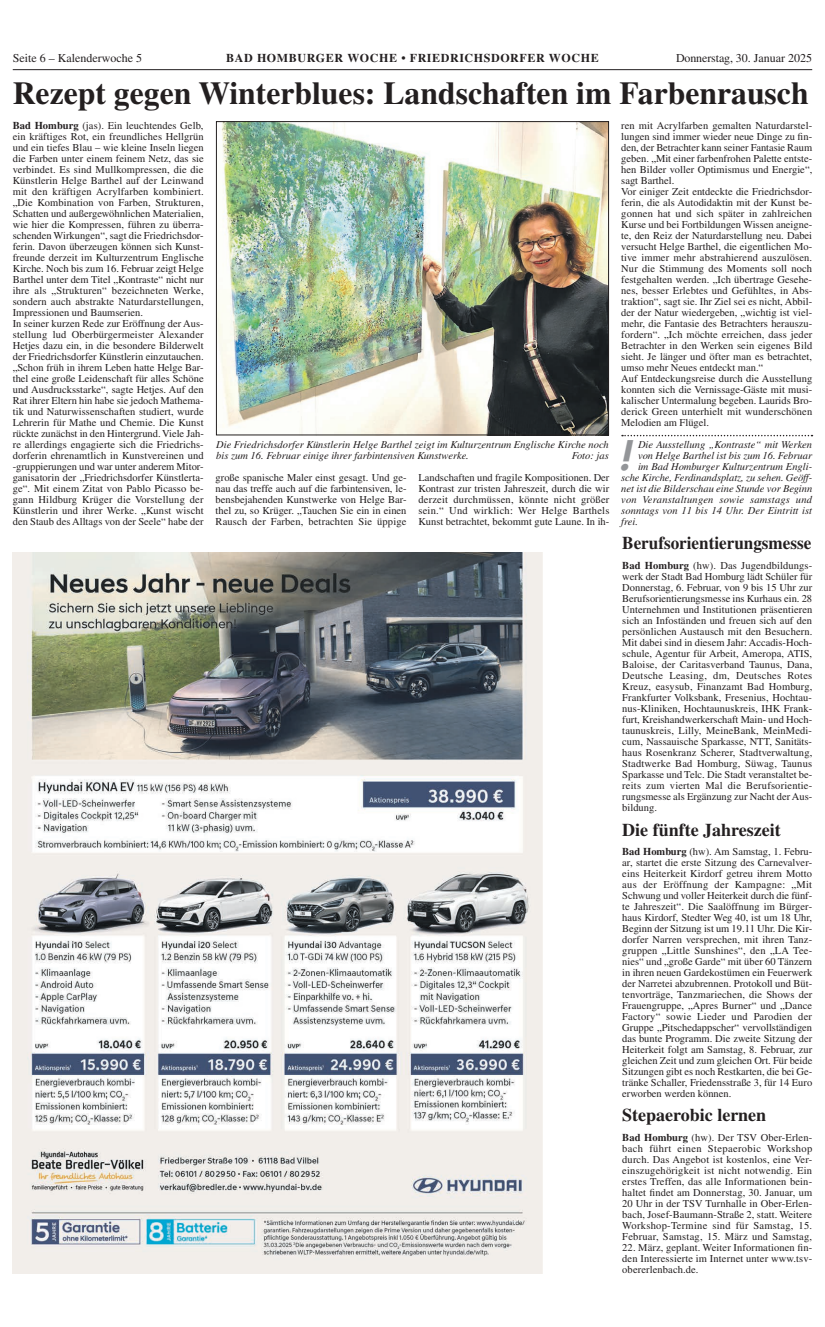
<style>
.page{position:relative;width:825px;height:1327px;background:#fff}
.page>*{position:absolute;margin:0;border:0;box-sizing:border-box;transform-origin:0 0}
.t1{font:italic 800 39.7px "Futura Std";color:#939598}
.t2{font:700 32px "Times LT Std";color:#231f20}
.t3{font:700 18px "Times LT Std";color:#231f20}
.t4{font:700 18px "Times LT Std";color:#231f20;scale:.95 1}
.t5{font:12px "Times LT Std";color:#231f20}
.t6{font:700 12px "Times LT Std";letter-spacing:.05em;color:#231f20}
.t7{font:10.5px/11px "Times LT Std";color:#231f20;text-align:justify}
.t8{font:italic 10.5px/11px "Times LT Std";color:#231f20}
.t9{font:italic 10.5px "Times LT Std";letter-spacing:.02em;color:#231f20}
.s1{font-weight:700}
</style>
<div class="page">
<hr style="left:13px;top:69px;width:799px;height:1px;background:#231f20">
<svg style="left:622px;top:435px;width:190px;height:1px"></svg>
<img style="left:218px;top:123px;width:389px;height:310px">
<div style="left:216px;top:121px;width:393px;height:314px;border:1px solid #231f20"></div>
<img style="left:13px;top:553px;width:530px;height:720px">
<p class="t5" style="left:13px;top:51px;width:131px">Seite 6 – Kalenderwoche 5</p>
<p class="t6" style="left:226px;top:51px;width:374px">BAD HOMBURGER WOCHE • FRIEDRICHSDORFER WOCHE</p>
<p class="t5" style="left:676px;top:51px;width:138px">Donnerstag, 30. Januar 2025</p>
<h2 class="t2" style="left:13px;top:74px;width:797px">Rezept gegen Winterblues: Landschaften im Farbenrausch</h2>
<p class="t7" style="left:13px;top:120px;width:193px;text-align:left"><span class="s1">Bad Homburg</span> (jas). Ein leuchtendes Gelb, ein kräftiges Rot, ein freundliches Hellgrün und ein tiefes Blau – wie kleine Inseln liegen die Farben unter einem feinem Netz, das sie verbindet. Es sind Mullkompressen, die die Künstlerin Helge Barthel auf der Leinwand mit den kräftigen Acrylfarben kombiniert. „Die Kombination von Farben, Strukturen, Schatten und außergewöhnlichen Materialien, wie hier die Kompressen, führen zu überra&shy;schenden Wirkungen“, sagt die Friedrichsdor&shy;ferin. Davon überzeugen können sich Kunst&shy;freunde derzeit im Kulturzentrum Englische Kirche. Noch bis zum 16. Februar zeigt Helge Barthel unter dem Titel „Kontraste“ nicht nur ihre als „Strukturen“ bezeichneten Werke, sondern auch abstrakte Naturdarstellungen, Impressionen und Baumserien.<br>In seiner kurzen Rede zur Eröffnung der Aus&shy;stellung lud Oberbürgermeister Alexander Hetjes dazu ein, in die besondere Bilderwelt der Friedrichsdorfer Künstlerin einzutauchen. „Schon früh in ihrem Leben hatte Helge Bar&shy;thel eine große Leidenschaft für alles Schöne und Ausdrucksstarke“, sagte Hetjes. Auf den Rat ihrer Eltern hin habe sie jedoch Mathema&shy;tik und Naturwissenschaften studiert, wurde Lehrerin für Mathe und Chemie. Die Kunst rückte zunächst in den Hintergrund. Viele Jah&shy;re allerdings engagierte sich die Friedrichs&shy;dorferin ehrenamtlich in Kunstvereinen und -gruppierungen und war unter anderem Mitor&shy;ganisatorin der „Friedrichsdorfer Künstlerta&shy;ge“. Mit einem Zitat von Pablo Picasso be&shy;gann Hildburg Krüger die Vorstellung der Künstlerin und ihrer Werke. „Kunst wischt den Staub des Alltags von der Seele“ habe der</p>
<p class="t7" style="left:621px;top:120px;width:193px;text-align:left">ren mit Acrylfarben gemalten Naturdarstel&shy;lungen sind immer wieder neue Dinge zu fin&shy;den, der Betrachter kann seiner Fantasie Raum geben. „Mit einer farbenfrohen Palette entste&shy;hen Bilder voller Optimismus und Energie“, sagt Barthel.<br>Vor einiger Zeit entdeckte die Friedrichsdor&shy;ferin, die als Autodidaktin mit der Kunst be&shy;gonnen hat und sich später in zahlreichen Kurse und bei Fortbildungen Wissen aneigne&shy;te, den Reiz der Naturdarstellung neu. Dabei versucht Helge Barthel, die eigentlichen Mo&shy;tive immer mehr abstrahierend auszulösen.<br>Nur die Stimmung des Moments soll noch festgehalten werden. „Ich übertrage Gesehe&shy;nes, besser Erlebtes und Gefühltes, in Abs&shy;traktion“, sagt sie. Ihr Ziel sei es nicht, Abbil&shy;der der Natur wiedergeben, „wichtig ist viel&shy;mehr, die Fantasie des Betrachters herauszu&shy;fordern“. „Ich möchte erreichen, dass jeder Betrachter in den Werken sein eigenes Bild sieht. Je länger und öfter man es betrachtet, umso mehr Neues entdeckt man.“<br>Auf Entdeckungsreise durch die Ausstellung konnten sich die Vernissage-Gäste mit musi&shy;kalischer Untermalung begeben. Laurids Bro&shy;derick Green unterhielt mit wunderschönen Melodien am Flügel.</p>
<h1 class="t1" style="left:618px;top:430px;width:14px">!</h1>
<p class="t8" style="left:638px;top:439px;width:176px">Die Ausstellung „Kontraste“ mit Werken</p>
<p class="t8" style="left:216px;top:439px;width:394px">Die Friedrichsdorfer Künstlerin Helge Barthel zeigt im Kulturzentrum Englische Kirche noch bis zum 16. Februar einige ihrer farbintensiven Kunstwerke.</p>
<p class="t8" style="left:638px;top:450px;width:176px">von Helge Barthel ist bis zum 16. Februar</p>
<p class="t8" style="left:638px;top:461px;width:176px">im Bad Homburger Kulturzentrum Engli-</p>
<p class="t8" style="left:621px;top:472px;width:193px">sche Kirche, Ferdinandsplatz, zu sehen. Geöff-</p>
<p class="t8" style="left:621px;top:483px;width:193px">net ist die Bilderschau eine Stunde vor Beginn</p>
<p class="t9" style="left:621px;top:493px;width:192px">von Veranstaltungen sowie samstags und</p>
<p class="t8" style="left:621px;top:505px;width:192px">sonntags von 11 bis 14 Uhr. Der Eintritt ist</p>
<p class="t8" style="left:621px;top:516px;width:18px">frei.</p>
<p class="t8" style="left:572px;top:450px;width:39px">Foto: jas</p>
<p class="t7" style="left:216px;top:472px;width:192px">große spanische Maler einst gesagt. Und ge&shy;nau das treffe auch auf die farbintensiven, le&shy;bensbejahenden Kunstwerke von Helge Bar&shy;thel zu, so Krüger. „Tauchen Sie ein in einen Rausch der Farben, betrachten Sie üppige</p>
<p class="t7" style="left:418px;top:472px;width:192px">Landschaften und fragile Kompositionen. Der Kontrast zur tristen Jahreszeit, durch die wir derzeit durchmüssen, könnte nicht größer sein.“ Und wirklich: Wer Helge Barthels Kunst betrachtet, bekommt gute Laune. In ih-</p>
<h3 class="t4" style="left:622px;top:532px;width:200px">Berufsorientierungsmesse</h3>
<p class="t7" style="left:622px;top:559px;width:192px"><span class="s1">Bad Homburg</span> (hw). Das Jugendbildungs&shy;werk der Stadt Bad Homburg lädt Schüler für Donnerstag, 6. Februar, von 9 bis 15 Uhr zur Berufsorientierungsmesse ins Kurhaus ein. 28<br>Unternehmen und Institutionen präsentieren sich an Infoständen und freuen sich auf den persönlichen Austausch mit den Besuchern.<br>Mit dabei sind in diesem Jahr: Accadis-Hoch&shy;schule, Agentur für Arbeit, Ameropa, ATIS, Baloise, der Caritasverband Taunus, Dana, Deutsche Leasing, dm, Deutsches Rotes Kreuz, easysub, Finanzamt Bad Homburg, Frankfurter Volksbank, Fresenius, Hochtau&shy;nus-Kliniken, Hochtaunuskreis, IHK Frank&shy;furt, Kreishandwerkerschaft Main- und Hoch&shy;taunuskreis, Lilly, MeineBank, MeinMedi&shy;cum, Nassauische Sparkasse, NTT, Sanitäts&shy;haus Rosenkranz Scherer, Stadtverwaltung, Stadtwerke Bad Homburg, Süwag, Taunus Sparkasse und Telc. Die Stadt veranstaltet be&shy;reits zum vierten Mal die Berufsorientie&shy;rungsmesse als Ergänzung zur Nacht der Aus&shy;bildung.</p>
<h3 class="t3" style="left:622px;top:819px;width:160px">Die fünfte Jahreszeit</h3>
<p class="t7" style="left:622px;top:846px;width:192px"><span class="s1">Bad Homburg</span> (hw). Am Samstag, 1. Febru&shy;ar, startet die erste Sitzung des Carnevalver&shy;eins Heiterkeit Kirdorf getreu ihrem Motto aus der Eröffnung der Kampagne: „Mit Schwung und voller Heiterkeit durch die fünf&shy;te Jahreszeit“. Die Saalöffnung im Bürger&shy;haus Kirdorf, Stedter Weg 40, ist um 18 Uhr, Beginn der Sitzung ist um 19.11 Uhr. Die Kir&shy;dorfer Narren versprechen, mit ihren Tanz&shy;gruppen „Little Sunshines“, den „LA Tee&shy;nies“ und „große Garde“ mit über 60 Tänzern in ihren neuen Gardekostümen ein Feuerwerk der Narretei abzubrennen. Protokoll und Büt&shy;tenvorträge, Tanzmariechen, die Shows der Frauengruppe, „Apres Burner“ und „Dance Factory“ sowie Lieder und Parodien der Gruppe „Pitschedappscher“ vervollständigen das bunte Programm. Die zweite Sitzung der Heiterkeit folgt am Samstag, 8. Februar, zur gleichen Zeit und zum gleichen Ort. Für beide Sitzungen gibt es noch Restkarten, die bei Ge&shy;tränke Schaller, Friedensstraße 3, für 14 Euro erworben werden können.</p>
<h3 class="t3" style="left:622px;top:1104px;width:145px">Stepaerobic lernen</h3>
<p class="t7" style="left:622px;top:1132px;width:192px"><span class="s1">Bad Homburg</span> (hw). Der TSV Ober-Erlen&shy;bach führt einen Stepaerobic Workshop durch. Das Angebot ist kostenlos, eine Ver&shy;einszugehörigkeit ist nicht notwendig. Ein erstes Treffen, das alle Informationen bein&shy;haltet findet am Donnerstag, 30. Januar, um 20 Uhr in der TSV Turnhalle in Ober-Erlen&shy;bach, Josef-Baumann-Straße 2, statt. Weitere Workshop-Termine sind für Samstag, 15.<br>Februar, Samstag, 15. März und Samstag,</p>
<p class="t7" style="left:622px;top:1242px;width:191px">22. März, geplant. Weiter Informationen fin&shy;den Interessierte im Internet unter www.tsv&shy;obererlenbach.de.</p>
</div>
